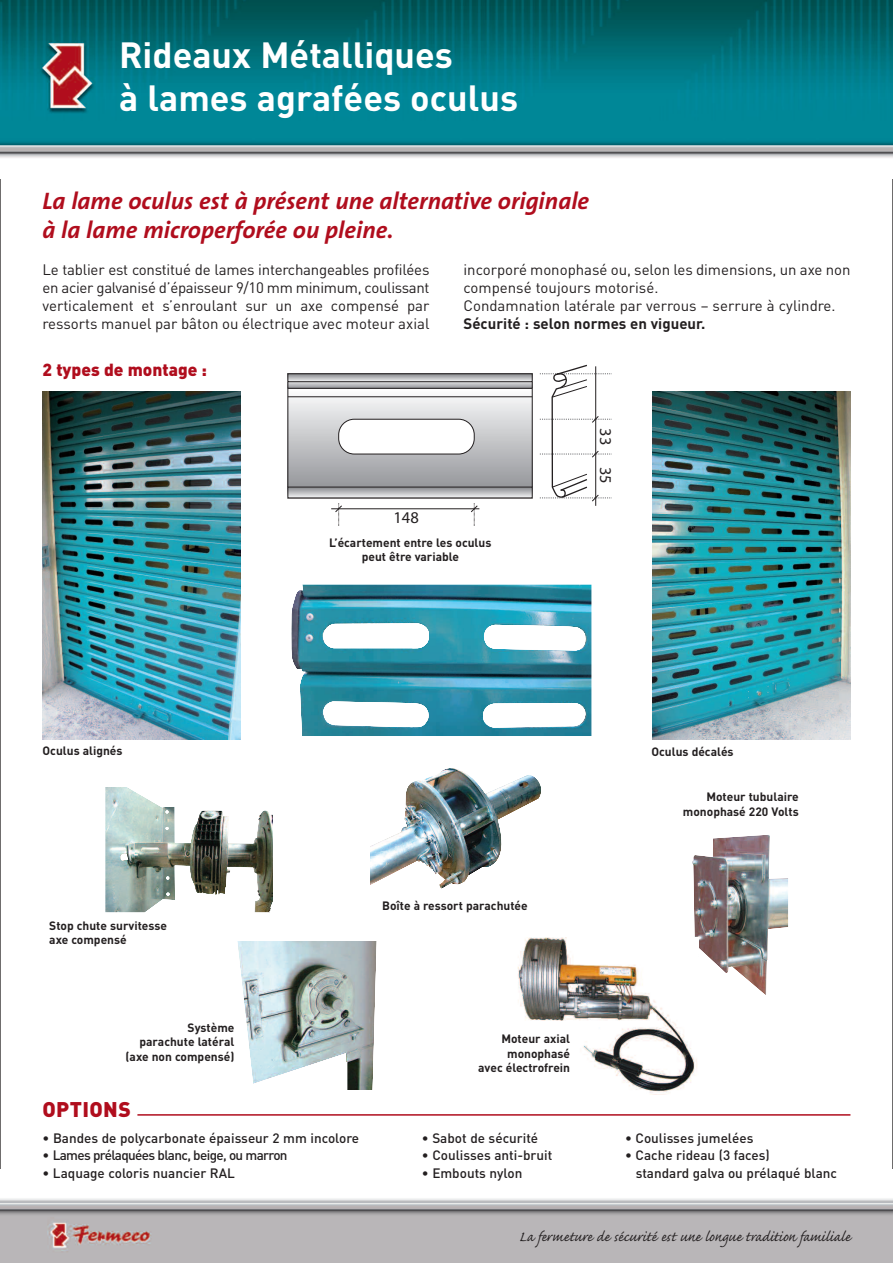
<style>
.page{position:relative;width:893px;height:1263px;background:#fff}
.page>*{position:absolute;margin:0;border:0;box-sizing:border-box;transform-origin:0 0}
.t1{font:700 36px/43.2px "DIN";color:#fff}
.t2{font:italic 700 24px/28.5px "The Sans B7";color:#b00d1d}
.t3{font:900 21px "DIN";letter-spacing:.015em;color:#b00d1d}
.t4{font:18px "Caflisch Script";color:#231f20}
.t5{font:900 17.25px "DIN";color:#b00d1d}
.t6{font:16.5px "Myriad";color:#231f20}
.t7{font:15px/18px "DIN";color:#231f20;text-align:justify}
.t8{font:700 15px "DIN";color:#231f20}
.t9{font:500 13.5px/17.4px "DIN";color:#231f20}
.t10{font:500 13.5px "DIN";letter-spacing:-.05em;color:#231f20}
.t11{font:700 12px/14.4px "DIN";color:#231f20;text-align:right}
</style>
<div class="page">
<img style="left:0;top:1198px;width:893px;height:65px">
<img style="left:0;top:0;width:893px;height:158px">
<img style="left:43px;top:392px;width:198px;height:347px">
<img style="left:652px;top:392px;width:198px;height:347px">
<img style="left:291px;top:584px;width:301px;height:152px">
<hr style="left:137px;top:1114px;width:713px;height:2px;background:#b00d1d">
<img style="left:237px;top:941px;width:140px;height:149px">
<img style="left:692px;top:835px;width:96px;height:160px">
<img style="left:370px;top:768px;width:171px;height:121px">
<img style="left:518px;top:937px;width:181px;height:156px">
<img style="left:105px;top:787px;width:168px;height:126px">
<svg style="left:290px;top:397px;width:240px;height:90px;background:#bfc0c3"></svg>
<div style="left:288px;top:387px;width:244px;height:111px;border:1px solid #231f20"></div>
<svg style="left:290px;top:382px;width:240px;height:4px"></svg>
<svg style="left:290px;top:376px;width:240px;height:4px"></svg>
<div style="left:288px;top:374px;width:244px;height:8px;border:1px solid #231f20"></div>
<svg style="left:290px;top:489px;width:240px;height:7px;background:#bdbec1"></svg>
<div style="left:288px;top:487px;width:244px;height:11px;border:1px solid #231f20"></div>
<div style="left:339px;top:419px;width:135px;height:35px;background:#fff;border-radius:16px"></div>
<div style="left:338px;top:419px;width:137px;height:35px;border:1px solid #231f20;border-radius:16px"></div>
<hr style="left:331px;top:508px;width:148px;height:1px;background:#231f20">
<hr style="left:595px;top:366px;width:1px;height:140px;background:#231f20">
<svg style="left:470px;top:503px;width:8px;height:23px"></svg>
<svg style="left:335px;top:503px;width:8px;height:23px"></svg>
<svg style="left:540px;top:365px;width:72px;height:137px"></svg>
<hr style="left:288px;top:396px;width:244px;height:1px;background:#231f20">
<h1 class="t1" style="left:119px;top:34px;width:401px">Rideaux Métalliques<br>à lames agrafées oculus</h1>
<h2 class="t2" style="left:43px;top:187px;width:548px">La lame oculus est à présent une alternative originale à la lame microperforée ou pleine.</h2>
<p class="t7" style="left:43px;top:261px;width:388px">Le tablier est constitué de lames interchangeables profilées en acier galvanisé d’épaisseur 9/10 mm minimum, coulissant verticalement et s’enroulant sur un axe compensé par ressorts manuel par bâton ou électrique avec moteur axial</p>
<p class="t7" style="left:463px;top:261px;width:388px;text-align:left">incorporé monophasé ou, selon les dimensions, un axe non compensé toujours motorisé.<br>Condamnation latérale par verrous – serrure à cylindre.</p>
<p class="t8" style="left:463px;top:315px;width:243px">Sécurité : selon normes en vigueur.</p>
<p class="t5" style="left:43px;top:360px;width:166px">2 types de montage :</p>
<p class="t6" style="left:393px;top:511px;width:27px">148</p>
<p class="t11" style="left:329px;top:536px;width:164px;text-align:center">L’écartement entre les oculus peut être variable</p>
<p class="t6" style="left:612px;top:428px;width:18px;rotate:90deg">33</p>
<p class="t6" style="left:612px;top:467px;width:18px;rotate:90deg">35</p>
<p class="t11" style="left:43px;top:743px;width:81px">Oculus alignés</p>
<p class="t11" style="left:49px;top:919px;width:119px;text-align:left">Stop chute survitesse axe compensé</p>
<p class="t11" style="left:382px;top:899px;width:147px">Boîte à ressort parachutée</p>
<p class="t11" style="left:126px;top:1020px;width:110px">Système<br>parachute latéral (axe non compensé)</p>
<h3 class="t3" style="left:43px;top:1098px;width:90px">OPTIONS</h3>
<p class="t9" style="left:43px;top:1129px;width:318px">• Bandes de polycarbonate épaisseur 2 mm incolore</p>
<p class="t10" style="left:43px;top:1148px;width:247px">• Lames prélaquées blanc, beige, ou marron</p>
<p class="t9" style="left:43px;top:1164px;width:194px">• Laquage coloris nuancier RAL</p>
<p class="t11" style="left:478px;top:1032px;width:93px">Moteur axial monophasé<br>avec électrofrein</p>
<p class="t9" style="left:422px;top:1129px;width:118px">• Sabot de sécurité</p>
<p class="t9" style="left:422px;top:1147px;width:132px">• Coulisses anti-bruit</p>
<p class="t9" style="left:422px;top:1164px;width:102px">• Embouts nylon</p>
<p class="t11" style="left:651px;top:744px;width:84px">Oculus décalés</p>
<p class="t11" style="left:683px;top:790px;width:117px">Moteur tubulaire monophasé 220 Volts</p>
<p class="t9" style="left:625px;top:1129px;width:130px">• Coulisses jumelées</p>
<p class="t9" style="left:636px;top:1147px;width:203px;text-indent:-11px">• Cache rideau (3 faces)<br>standard galva ou prélaqué blanc</p>
<p class="t4" style="left:519px;top:1224px;width:333px">La fermeture de sécurité est une longue tradition familiale</p>
</div>
